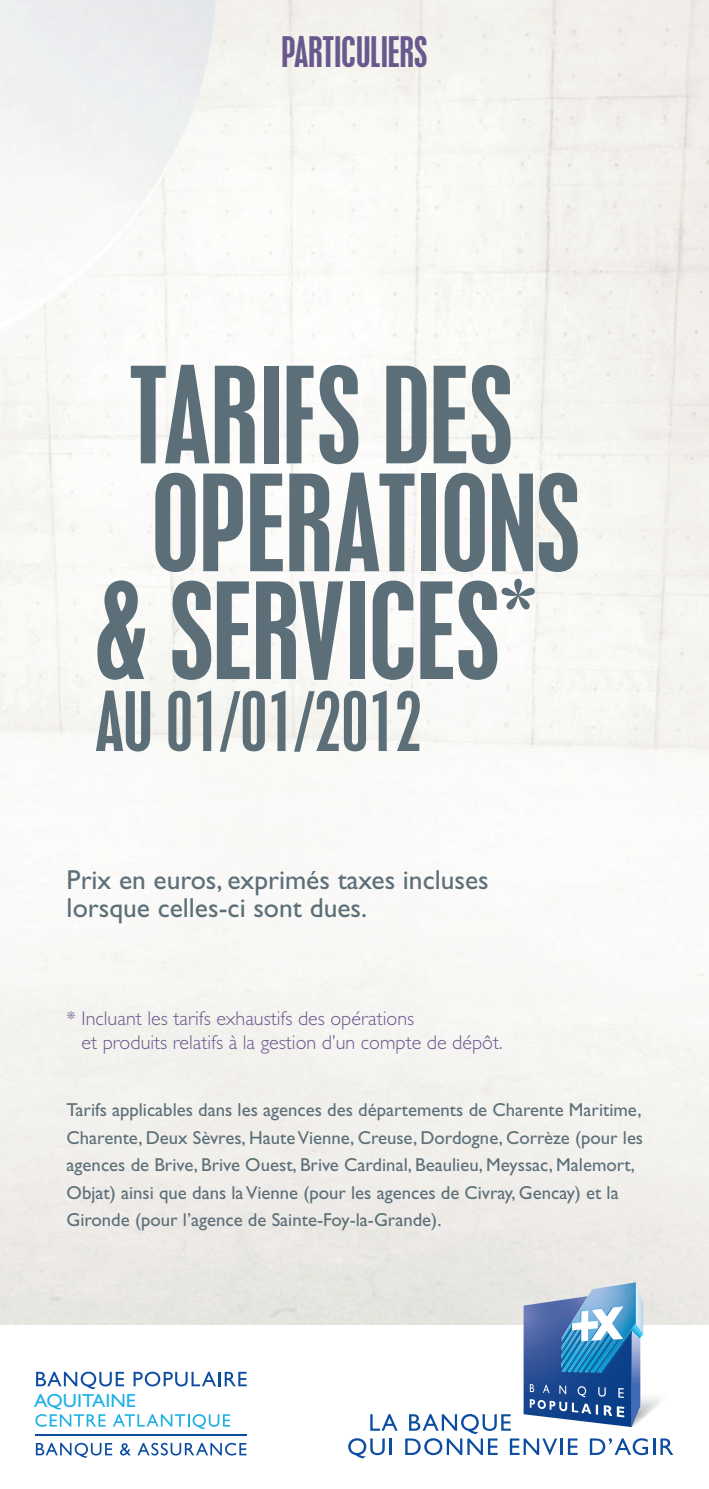
<style>
.page{position:relative;width:709px;height:1489px;background:#fff}
.page>*{position:absolute;margin:0;border:0;box-sizing:border-box;transform-origin:0 0}
.t1{font:condensed 118.75px/107.8px "Placard MT Std";color:#5c6f78;text-align:center;scale:1.04 1}
.t2{font:condensed 72.75px "Placard MT Std";color:#5c6f78;scale:1.04 1}
.t3{font:condensed 37.5px "Placard MT Std";color:#68588e}
.t4{font:27.5px/27.5px "Gill Sans Std";color:#5c6f78}
.t5{font:300 20px/24px "Gill Sans Std";color:#68588e}
.t6{font:19px "Gill Sans Std";color:#1fb0e6;scale:1.05 1}
.t7{font:18.75px/27.5px "Gill Sans Std";color:#5c6f78}
</style>
<div class="page">
<svg style="left:370px;top:1414px;width:27px;height:16px"></svg>
<svg style="left:348px;top:1438px;width:37px;height:20px"></svg>
<hr style="left:389px;top:1438px;width:3px;height:16px;background:#0d4da1">
<svg style="left:405px;top:1282px;width:271px;height:172px"></svg>
<svg style="left:36px;top:1371px;width:88px;height:17px"></svg>
<svg style="left:134px;top:1371px;width:113px;height:15px"></svg>
<svg style="left:35px;top:1414px;width:71px;height:12px"></svg>
<svg style="left:113px;top:1414px;width:117px;height:14px"></svg>
<svg style="left:36px;top:1442px;width:76px;height:15px"></svg>
<svg style="left:120px;top:1443px;width:11px;height:12px"></svg>
<svg style="left:137px;top:1442px;width:109px;height:13px"></svg>
<hr style="left:35px;top:1434px;width:212px;height:1px;background:#0d4da1">
<h3 class="t3" style="left:281px;top:28px;width:148px">PARTICULIERS</h3>
<h1 class="t1" style="left:95px;top:361px;width:468px">TARIFS DES<br>OPERATIONS &amp; SERVICES<sup>*</sup></h1>
<h2 class="t2" style="left:95px;top:676px;width:316px">AU 01/01/2012</h2>
<h3 class="t4" style="left:67px;top:866px;width:424px">Prix en euros, exprimés taxes incluses lorsque celles-ci sont dues.</h3>
<p class="t5" style="left:82px;top:1006px;width:422px;text-indent:-15px">* Incluant les tarifs exhaustifs des opérations<br>et produits relatifs à la gestion d’un compte de dépôt.</p>
<p class="t7" style="left:67px;top:1096px;width:578px">Tarifs applicables dans les agences des départements de Charente Maritime, Charente, Deux Sèvres, Haute Vienne, Creuse, Dordogne, Corrèze (pour les agences de Brive, Brive Ouest, Brive Cardinal, Beaulieu, Meyssac, Malemort, Objat) ainsi que dans la Vienne (pour les agences de Civray, Gencay) et la Gironde (pour l’agence de Sainte-Foy-la-Grande).</p>
<p class="t6" style="left:34px;top:1389px;width:99px">AQUITAINE</p>
</div>
